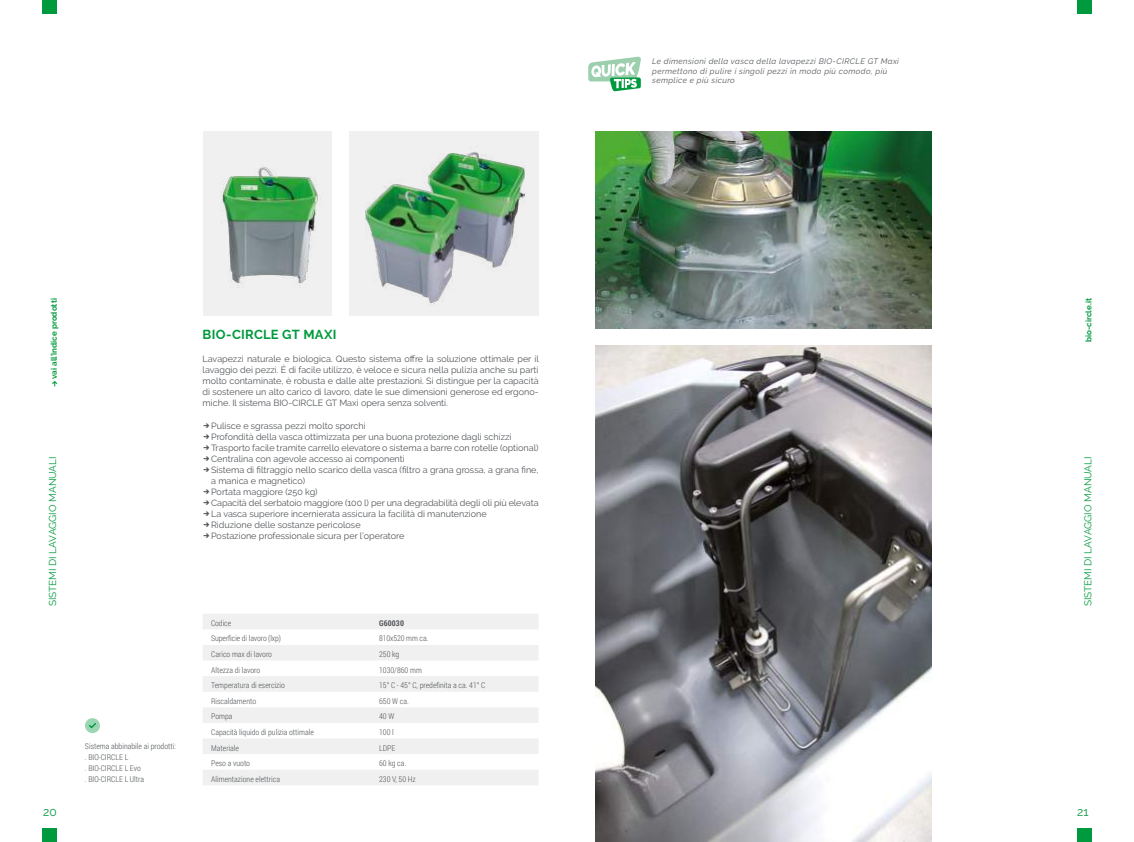
<style>
.page{position:relative;width:1134px;height:842px;background:#fff}
.page>*{position:absolute;margin:0;border:0;box-sizing:border-box;transform-origin:0 0}
.t1{font:700 13px "Raleway";letter-spacing:.015em;color:#009a3e}
.t2{font:12px "Raleway";color:#009a3e}
.t3{font:10px "Raleway";color:#009a3e}
.t4{font:9px/11px "Raleway";color:#53565a}
.t5{font:300 8px/11px "Roboto Condensed";color:#53565a}
.t6{font:italic 8px/9.6px "Raleway";letter-spacing:.05em;color:#53565a}
.t7{font:700 8px "Raleway";color:#009a3e}
.t8{font:700 8px "Roboto Condensed";letter-spacing:.01em;color:#53565a}
</style>
<div class="page">
<div style="left:1077px;top:0;width:14px;height:14px;background:#009a3e"></div>
<div style="left:1077px;top:828px;width:14px;height:14px;background:#009a3e"></div>
<div style="left:43px;top:0;width:14px;height:14px;background:#009a3e"></div>
<div style="left:43px;top:828px;width:14px;height:14px;background:#009a3e"></div>
<div style="left:349px;top:131px;width:190px;height:185px;background:#f0f0f0"></div>
<img style="left:595px;top:345px;width:336px;height:497px">
<div style="left:203px;top:131px;width:129px;height:185px;background:#f0f0f0"></div>
<svg style="left:203px;top:614px;width:335px;height:171px;fill:#f0f0f0"></svg>
<svg style="left:588px;top:57px;width:53px;height:35px"></svg>
<img style="left:595px;top:131px;width:336px;height:197px">
<img style="left:365px;top:146px;width:161px;height:160px">
<img style="left:221px;top:166px;width:97px;height:120px">
<svg style="left:85px;top:718px;width:15px;height:15px"></svg>
<p class="t7" style="left:49px;top:379px;width:82px;rotate:-90deg">vai all'indice prodotti</p>
<h1 class="t1" style="left:203px;top:327px;width:135px">BIO-CIRCLE GT MAXI</h1>
<p class="t4" style="left:203px;top:353px;width:338px;text-align:justify">Lavapezzi naturale e biologica. Questo sistema offre la soluzione ottimale per il lavaggio dei pezzi. È di facile utilizzo, è veloce e sicura nella pulizia anche su parti molto contaminate, è robusta e dalle alte prestazioni. Si distingue per la capacità di sostenere un alto carico di lavoro, date le sue dimensioni generose ed ergono&shy;miche. Il sistema BIO-CIRCLE GT Maxi opera senza solventi.</p>
<p class="t6" style="left:652px;top:57px;width:248px">Le dimensioni della vasca della lavapezzi BIO-CIRCLE GT Maxi permettono di pulire i singoli pezzi in modo più comodo, più semplice e più sicuro</p>
<p class="t7" style="left:1084px;top:342px;width:45px;rotate:-90deg">bio-circle.it</p>
<p class="t4" style="left:211px;top:420px;width:329px">Pulisce e sgrassa pezzi molto sporchi<br>Profondità della vasca ottimizzata per una buona protezione dagli schizzi Trasporto facile tramite carrello elevatore o sistema a barre con rotelle (optional)<br>Centralina con agevole accesso ai componenti<br>Sistema di filtraggio nello scarico della vasca (filtro a grana grossa, a grana fine, a manica e magnetico)<br>Portata maggiore (250 kg)<br>Capacità del serbatoio maggiore (100 l) per una degradabilità degli oli più elevata La vasca superiore incernierata assicura la facilità di manutenzione<br>Riduzione delle sostanze pericolose<br>Postazione professionale sicura per l’operatore</p>
<p class="t3" style="left:47px;top:606px;width:151px;rotate:-90deg">SISTEMI DI LAVAGGIO MANUALI</p>
<p class="t3" style="left:1082px;top:606px;width:151px;rotate:-90deg">SISTEMI DI LAVAGGIO MANUALI</p>
<p class="t5" style="left:85px;top:740px;width:92px">Sistema abbinabile ai prodotti: . BIO-CIRCLE L<br>. BIO-CIRCLE L Evo<br>. BIO-CIRCLE L Ultra</p>
<p class="t5" style="left:211px;top:617px;width:21px">Codice</p>
<p class="t8" style="left:379px;top:617px;width:26px">G60030</p>
<p class="t5" style="left:211px;top:633px;width:71px">Superficie di lavoro (lxp)</p>
<p class="t5" style="left:379px;top:633px;width:51px">810x520 mm ca.</p>
<p class="t5" style="left:211px;top:648px;width:62px">Carico max di lavoro</p>
<p class="t5" style="left:379px;top:648px;width:22px">250 kg</p>
<p class="t5" style="left:211px;top:664px;width:51px">Altezza di lavoro</p>
<p class="t5" style="left:379px;top:664px;width:44px">1030/860 mm</p>
<p class="t5" style="left:211px;top:679px;width:75px">Temperatura di esercizio</p>
<p class="t5" style="left:379px;top:679px;width:108px">15° C - 45° C, predefinita a ca. 41° C</p>
<p class="t5" style="left:211px;top:695px;width:46px">Riscaldamento</p>
<p class="t5" style="left:379px;top:695px;width:31px">650 W ca.</p>
<p class="t5" style="left:211px;top:711px;width:23px">Pompa</p>
<p class="t5" style="left:379px;top:711px;width:17px">40 W</p>
<p class="t5" style="left:211px;top:726px;width:104px">Capacità liquido di pulizia ottimale</p>
<p class="t5" style="left:379px;top:726px;width:16px">100 l</p>
<p class="t5" style="left:211px;top:742px;width:29px">Materiale</p>
<p class="t5" style="left:379px;top:742px;width:18px">LDPE</p>
<p class="t5" style="left:211px;top:757px;width:40px">Peso a vuoto</p>
<p class="t5" style="left:379px;top:757px;width:28px">60 kg ca.</p>
<p class="t5" style="left:211px;top:773px;width:70px">Alimentazione elettrica</p>
<p class="t5" style="left:379px;top:773px;width:38px">230 V, 50 Hz</p>
<h2 class="t2" style="left:43px;top:804px;width:15px">20</h2>
<h2 class="t2" style="left:1077px;top:804px;width:13px">21</h2>
</div>
